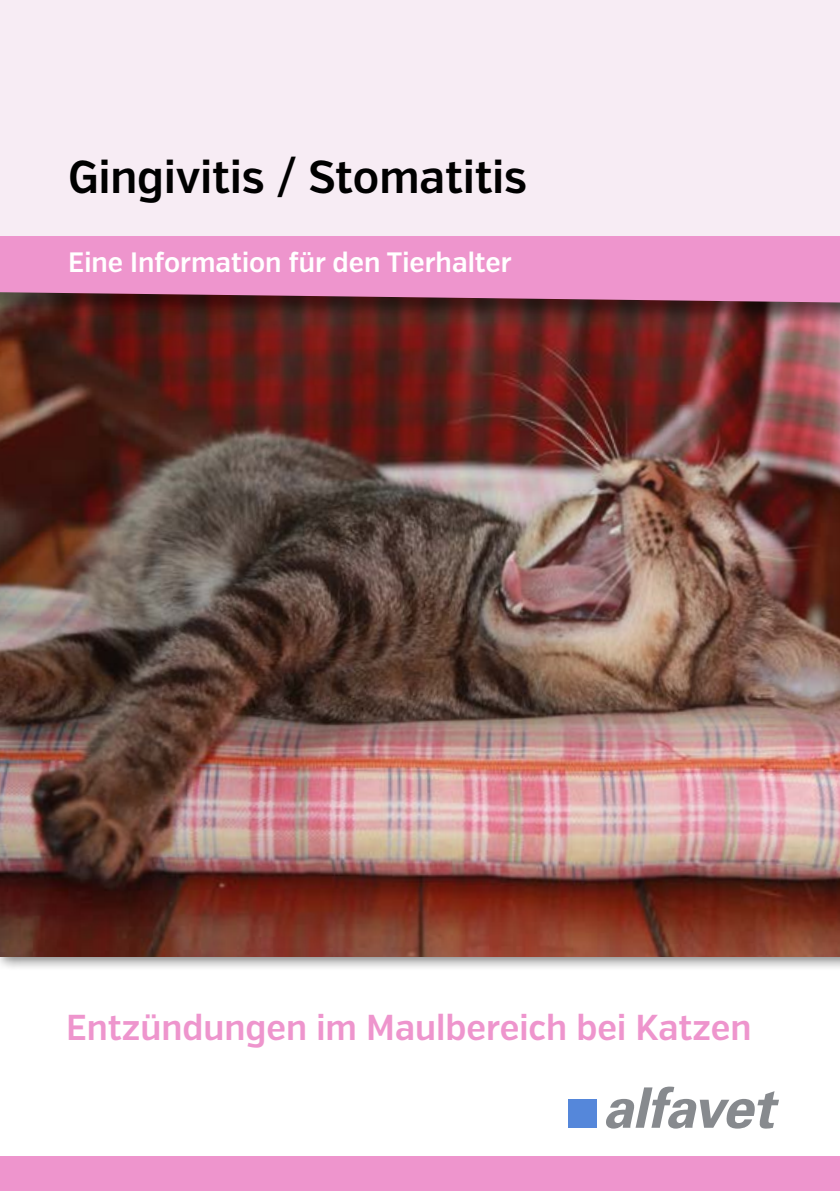
<style>
.page{position:relative;width:840px;height:1191px;background:#fff}
.page>*{position:absolute;margin:0;border:0;box-sizing:border-box;transform-origin:0 0}
.t1{font:600 46px "Verb Cond";color:#000}
.t2{font:600 36px "Verb Cond";color:#ee95cd}
.t3{font:600 28px "Verb Cond";color:#fff}
</style>
<div class="page">
<div style="left:0;top:216px;width:839px;height:756px;background:#000;opacity:.5"></div>
<img style="left:0;top:326px;width:839px;height:630px">
<div style="left:0;top:205px;width:839px;height:121px;background:#000;opacity:.5"></div>
<svg style="left:0;top:236px;width:839px;height:66px;background:#e18cbf"></svg>
<div style="left:0;top:0;width:839px;height:236px;background:#f7ecf4"></div>
<svg style="left:606px;top:1086px;width:172px;height:42px"></svg>
<div style="left:568px;top:1099px;width:28px;height:28px;background:#5587da"></div>
<div style="left:0;top:1157px;width:839px;height:34px;background:#ee95cd"></div>
<p class="t1" style="left:68px;top:149px;width:460px">Gingivitis / Stomatitis</p>
<p class="t3" style="left:68px;top:245px;width:445px">Eine Information für den Tierhalter</p>
<p class="t2" style="left:66px;top:1006px;width:686px">Entzündungen im Maulbereich bei Katzen</p>
</div>
